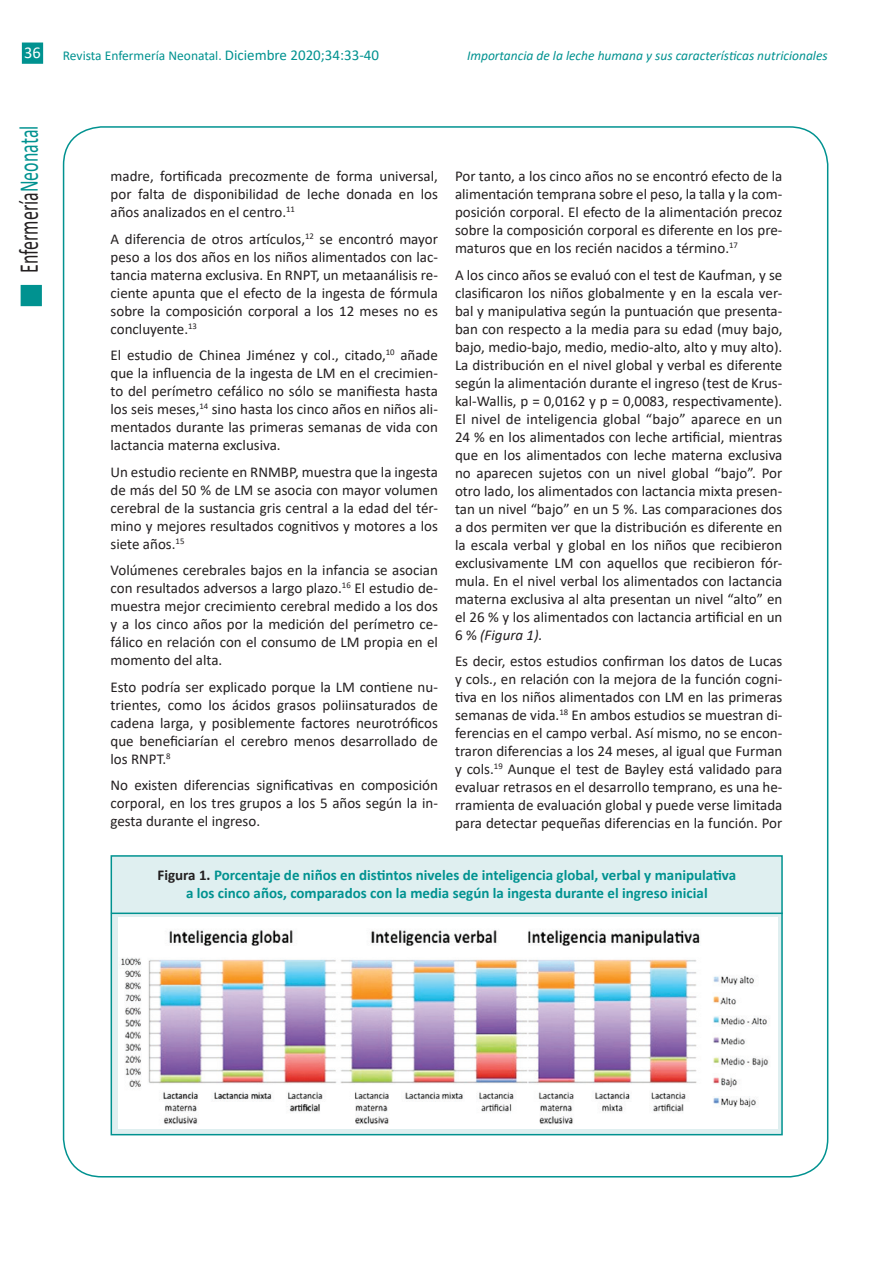
<style>
.page{position:relative;width:893px;height:1263px;background:#fff}
.page>*{position:absolute;margin:0;border:0;box-sizing:border-box;transform-origin:0 0}
.t1{font:27.15px "Calibri";color:#231f20;scale:.66 1}
.t2{font:16.5px "Calibri";color:#fff}
.t3{font:15px/18px "Calibri";color:#231f20;text-align:justify}
.t4{font:700 15px/18px "Calibri";color:#009290;text-align:center}
.t5{font:italic 13.5px "Calibri";color:#009290}
.t6{font:13.5px "Calibri";color:#009290}
.s1{font-size:15px}
.s2{color:#009290}
.s3{font-style:italic}
.s4{color:#231f20}
</style>
<div class="page">
<div style="left:21px;top:285px;width:21px;height:21px;background:#009290"></div>
<div style="left:22px;top:43px;width:21px;height:21px;background:#009290"></div>
<div style="left:111px;top:855px;width:672px;height:280px;background:#dfeff0;border:2px solid #009290"></div>
<img style="left:118px;top:918px;width:659px;height:210px">
<hr style="left:111px;top:912px;width:672px;height:2px;background:#009290">
<p class="t2" style="left:24px;top:41px;width:18px">36</p>
<p class="t6" style="left:63px;top:46px;width:318px">Revista Enfermería Neonatal. <span class="s1">Diciembre 2020;34:33-40</span></p>
<p class="t5" style="left:467px;top:46px;width:362px">Importancia de la leche humana y sus características nutricionales</p>
<h1 class="t1" style="left:10px;top:273px;width:225px;rotate:-90deg">Enfermería<span class="s2">Neonatal</span></h1>
<p class="t3" style="left:111px;top:167px;width:329px">madre, fortificada precozmente de forma universal, por falta de disponibilidad de leche donada en los años analizados en el centro.<sup>11</sup></p>
<p class="t3" style="left:111px;top:229px;width:329px">A diferencia de otros artículos,<sup>12</sup> se encontró mayor peso a los dos años en los niños alimentados con lac&shy;tancia materna exclusiva. En RNPT, un metaanálisis re&shy;ciente apunta que el efecto de la ingesta de fórmula sobre la composición corporal a los 12 meses no es concluyente.<sup>13</sup></p>
<p class="t3" style="left:111px;top:346px;width:329px">El estudio de Chinea Jiménez y col., citado,<sup>10</sup> añade que la influencia de la ingesta de LM en el crecimien&shy;to del perímetro cefálico no sólo se manifiesta hasta los seis meses,<sup>14</sup> sino hasta los cinco años en niños ali&shy;mentados durante las primeras semanas de vida con lactancia materna exclusiva.</p>
<p class="t3" style="left:111px;top:462px;width:329px">Un estudio reciente en RNMBP, muestra que la ingesta de más del 50 % de LM se asocia con mayor volumen cerebral de la sustancia gris central a la edad del tér&shy;mino y mejores resultados cognitivos y motores a los siete años.<sup>15</sup></p>
<p class="t3" style="left:111px;top:561px;width:329px">Volúmenes cerebrales bajos en la infancia se asocian con resultados adversos a largo plazo.<sup>16</sup> El estudio de&shy;muestra mejor crecimiento cerebral medido a los dos y a los cinco años por la medición del perímetro ce&shy;fálico en relación con el consumo de LM propia en el momento del alta.</p>
<p class="t3" style="left:111px;top:677px;width:329px">Esto podría ser explicado porque la LM contiene nu&shy;trientes, como los ácidos grasos poliinsaturados de cadena larga, y posiblemente factores neurotróficos que beneficiarían el cerebro menos desarrollado de los RNPT.<sup>8</sup></p>
<p class="t3" style="left:111px;top:776px;width:329px">No existen diferencias significativas en composición corporal, en los tres grupos a los 5 años según la in&shy;gesta durante el ingreso.</p>
<p class="t3" style="left:455px;top:167px;width:329px">Por tanto, a los cinco años no se encontró efecto de la alimentación temprana sobre el peso, la talla y la com&shy;posición corporal. El efecto de la alimentación precoz sobre la composición corporal es diferente en los pre&shy;maturos que en los recién nacidos a término.<sup>17</sup></p>
<p class="t3" style="left:455px;top:265px;width:329px">A los cinco años se evaluó con el test de Kaufman, y se clasificaron los niños globalmente y en la escala ver&shy;bal y manipulativa según la puntuación que presenta&shy;ban con respecto a la media para su edad (muy bajo, bajo, medio-bajo, medio, medio-alto, alto y muy alto).<br>La distribución en el nivel global y verbal es diferente según la alimentación durante el ingreso (test de Krus&shy;kal-Wallis, p = 0,0162 y p = 0,0083, respectivamente).<br>El nivel de inteligencia global “bajo” aparece en un 24 % en los alimentados con leche artificial, mientras que en los alimentados con leche materna exclusiva no aparecen sujetos con un nivel global “bajo”. Por otro lado, los alimentados con lactancia mixta presen&shy;tan un nivel “bajo” en un 5 %. Las comparaciones dos a dos permiten ver que la distribución es diferente en la escala verbal y global en los niños que recibieron exclusivamente LM con aquellos que recibieron fór&shy;mula. En el nivel verbal los alimentados con lactancia materna exclusiva al alta presentan un nivel “alto” en el 26 % y los alimentados con lactancia artificial en un 6 % <span class="s3">(Figura 1).</span></p>
<p class="t3" style="left:455px;top:652px;width:329px">Es decir, estos estudios confirman los datos de Lucas y cols., en relación con la mejora de la función cogni&shy;tiva en los niños alimentados con LM en las primeras semanas de vida.<sup>18</sup> En ambos estudios se muestran di&shy;ferencias en el campo verbal. Así mismo, no se encon&shy;traron diferencias a los 24 meses, al igual que Furman y cols.<sup>19</sup> Aunque el test de Bayley está validado para evaluar retrasos en el desarrollo temprano, es una he&shy;rramienta de evaluación global y puede verse limitada para detectar pequeñas diferencias en la función. Por</p>
<p class="t4" style="left:158px;top:866px;width:580px"><span class="s4">Figura 1.</span> Porcentaje de niños en distintos niveles de inteligencia global, verbal y manipulativa a los cinco años, comparados con la media según la ingesta durante el ingreso inicial</p>
</div>
